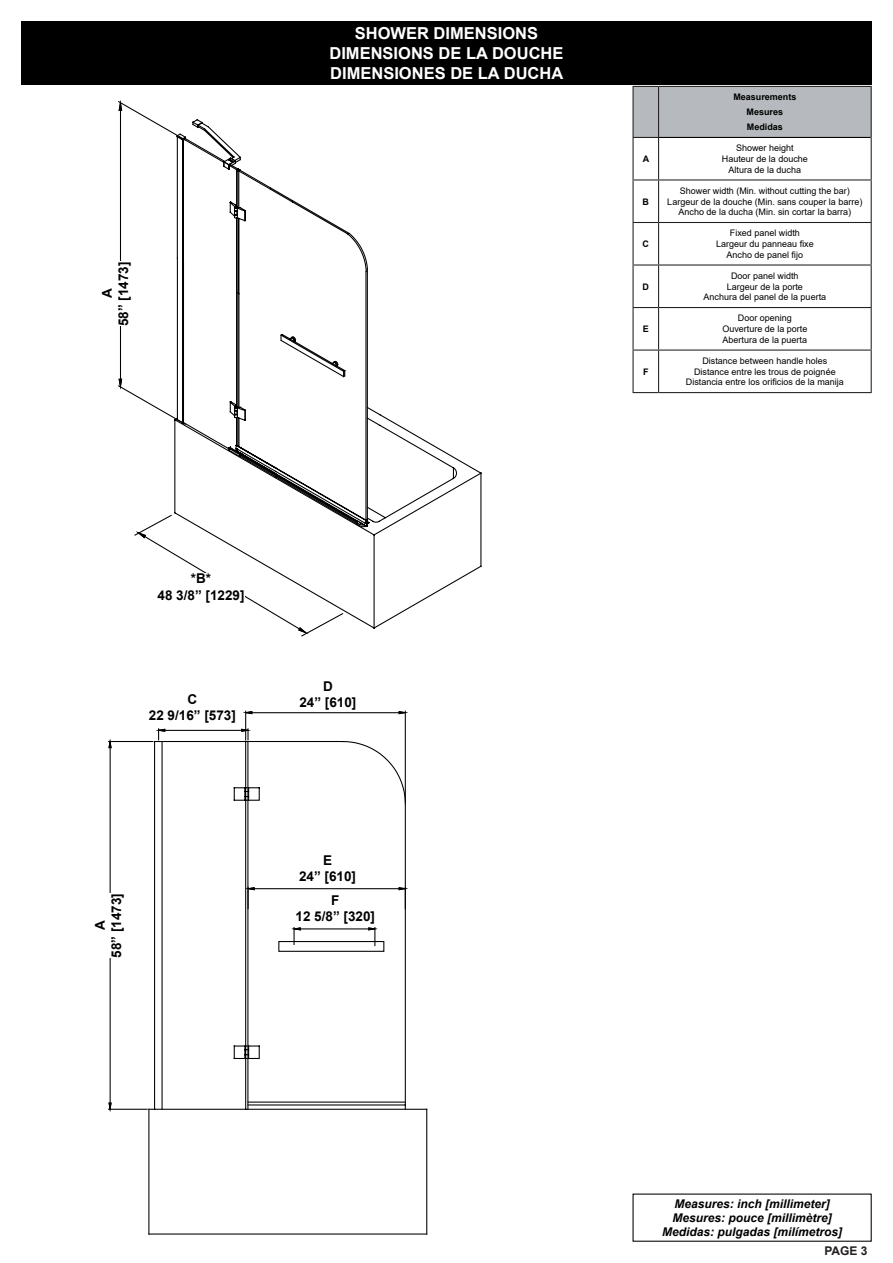
<style>
.page{position:relative;width:893px;height:1263px;background:#fff}
.page>*{position:absolute;margin:0;border:0;box-sizing:border-box;transform-origin:0 0}
.t1{font:700 16.5px "Arial";color:#fff}
.t2{font:700 13.5px "Arial";color:#000}
.t3{font:italic 700 12px "Arial";color:#000}
.t4{font:700 12px "Arial";color:#231f20}
.t5{font:9px "Arial";color:#000}
.t6{font:700 9px "Arial";color:#000}
</style>
<div class="page">
<hr style="left:109px;top:1109px;width:38px;height:1px;background:#000">
<hr style="left:109px;top:741px;width:44px;height:1px;background:#000">
<hr style="left:110px;top:748px;width:1px;height:355px;background:#000">
<svg style="left:108px;top:1102px;width:4px;height:10px"></svg>
<svg style="left:108px;top:739px;width:4px;height:10px"></svg>
<svg style="left:148px;top:713px;width:280px;height:522px"></svg>
<hr style="left:405px;top:711px;width:1px;height:91px;background:#000">
<hr style="left:252px;top:712px;width:147px;height:1px;background:#000">
<svg style="left:240px;top:710px;width:13px;height:5px"></svg>
<svg style="left:398px;top:710px;width:13px;height:5px"></svg>
<svg style="left:148px;top:728px;width:263px;height:382px"></svg>
<hr style="left:426px;top:1109px;width:1px;height:125px;background:#000">
<hr style="left:405px;top:804px;width:1px;height:305px;background:#000">
<hr style="left:248px;top:1104px;width:157px;height:1px;background:#000">
<hr style="left:120px;top:110px;width:1px;height:269px;background:#000">
<svg style="left:118px;top:378px;width:55px;height:40px"></svg>
<svg style="left:118px;top:100px;width:55px;height:34px"></svg>
<svg style="left:134px;top:514px;width:182px;height:123px"></svg>
<div style="left:102px;top:261px;width:26px;height:65px;background:#fff"></div>
<div style="left:299px;top:855px;width:57px;height:26px;background:#fff"></div>
<div style="left:296px;top:895px;width:79px;height:26px;background:#fff"></div>
<div style="left:95px;top:893px;width:26px;height:65px;background:#fff"></div>
<hr style="left:658px;top:138px;width:1px;height:41px;background:#231f20">
<hr style="left:658px;top:180px;width:1px;height:42px;background:#231f20">
<hr style="left:658px;top:223px;width:1px;height:41px;background:#231f20">
<hr style="left:658px;top:266px;width:1px;height:41px;background:#231f20">
<hr style="left:658px;top:308px;width:1px;height:41px;background:#231f20">
<hr style="left:658px;top:351px;width:1px;height:41px;background:#231f20">
<hr style="left:659px;top:86px;width:213px;height:1px;background:#231f20">
<hr style="left:871px;top:87px;width:1px;height:50px;background:#231f20">
<div style="left:632px;top:86px;width:239px;height:52px;background:#b6b9bd"></div>
<hr style="left:632px;top:138px;width:2px;height:41px;background:#231f20">
<hr style="left:871px;top:137px;width:1px;height:42px;background:#231f20">
<svg style="left:632px;top:179px;width:27px;height:1px"></svg>
<hr style="left:632px;top:180px;width:2px;height:42px;background:#231f20">
<hr style="left:659px;top:179px;width:213px;height:1px;background:#231f20">
<hr style="left:871px;top:180px;width:1px;height:42px;background:#231f20">
<svg style="left:632px;top:222px;width:27px;height:1px"></svg>
<hr style="left:632px;top:223px;width:2px;height:41px;background:#231f20">
<hr style="left:659px;top:222px;width:213px;height:1px;background:#231f20">
<hr style="left:871px;top:223px;width:1px;height:41px;background:#231f20">
<hr style="left:632px;top:264px;width:27px;height:2px;background:#231f20">
<hr style="left:632px;top:266px;width:2px;height:41px;background:#231f20">
<hr style="left:659px;top:264px;width:213px;height:2px;background:#231f20">
<hr style="left:871px;top:266px;width:1px;height:41px;background:#231f20">
<svg style="left:632px;top:307px;width:27px;height:1px"></svg>
<hr style="left:632px;top:308px;width:2px;height:41px;background:#231f20">
<hr style="left:659px;top:307px;width:213px;height:1px;background:#231f20">
<hr style="left:871px;top:308px;width:1px;height:41px;background:#231f20">
<hr style="left:632px;top:349px;width:27px;height:2px;background:#231f20">
<hr style="left:632px;top:351px;width:2px;height:41px;background:#231f20">
<hr style="left:659px;top:349px;width:213px;height:2px;background:#231f20">
<hr style="left:871px;top:351px;width:1px;height:41px;background:#231f20">
<svg style="left:632px;top:392px;width:27px;height:1px"></svg>
<hr style="left:659px;top:392px;width:213px;height:1px;background:#231f20">
<hr style="left:659px;top:137px;width:212px;height:1px;background:#000">
<div style="left:158px;top:573px;width:87px;height:27px;background:#fff"></div>
<div style="left:21px;top:21px;width:851px;height:64px;background:#000"></div>
<div style="left:149px;top:694px;width:87px;height:26px;background:#fff"></div>
<svg style="left:173px;top:121px;width:309px;height:508px"></svg>
<p class="t2" style="left:114px;top:326px;width:66px;rotate:-90deg">58” [1473]</p>
<p class="t2" style="left:98px;top:298px;width:11px;rotate:-90deg">A</p>
<p class="t1" style="left:355px;top:22px;width:185px">SHOWER DIMENSIONS</p>
<p class="t1" style="left:329px;top:42px;width:236px">DIMENSIONS DE LA DOUCHE</p>
<p class="t1" style="left:330px;top:62px;width:235px">DIMENSIONES DE LA DUCHA</p>
<p class="t2" style="left:191px;top:569px;width:22px">*B*</p>
<p class="t2" style="left:158px;top:585px;width:89px">48 3/8” [1229]</p>
<p class="t2" style="left:187px;top:690px;width:11px">C</p>
<p class="t2" style="left:149px;top:706px;width:89px">22 9/16” [573]</p>
<p class="t2" style="left:323px;top:677px;width:11px">D</p>
<p class="t2" style="left:299px;top:693px;width:59px">24” [610]</p>
<p class="t2" style="left:107px;top:958px;width:66px;rotate:-90deg">58” [1473]</p>
<p class="t2" style="left:91px;top:930px;width:11px;rotate:-90deg">A</p>
<p class="t2" style="left:323px;top:851px;width:11px">E</p>
<p class="t2" style="left:299px;top:867px;width:59px">24” [610]</p>
<p class="t2" style="left:331px;top:891px;width:10px">F</p>
<p class="t2" style="left:296px;top:907px;width:81px">12 5/8” [320]</p>
<p class="t6" style="left:643px;top:152px;width:8px">A</p>
<p class="t6" style="left:643px;top:195px;width:8px">B</p>
<p class="t6" style="left:643px;top:238px;width:8px">C</p>
<p class="t6" style="left:643px;top:280px;width:8px">D</p>
<p class="t6" style="left:643px;top:323px;width:8px">E</p>
<p class="t6" style="left:643px;top:365px;width:7px">F</p>
<p class="t6" style="left:733px;top:91px;width:65px">Measurements</p>
<p class="t6" style="left:747px;top:106px;width:38px">Mesures</p>
<p class="t6" style="left:747px;top:121px;width:38px">Medidas</p>
<p class="t5" style="left:736px;top:142px;width:59px">Shower height</p>
<p class="t5" style="left:722px;top:153px;width:88px">Hauteur de la douche</p>
<p class="t5" style="left:729px;top:163px;width:74px">Altura de la ducha</p>
<p class="t5" style="left:680px;top:184px;width:172px">Shower width (Min. without cutting the bar)</p>
<p class="t5" style="left:667px;top:195px;width:197px">Largeur de la douche (Min. sans couper la barre)</p>
<p class="t5" style="left:679px;top:206px;width:174px">Ancho de la ducha (Min. sin cortar la barra)</p>
<p class="t5" style="left:730px;top:227px;width:72px">Fixed panel width</p>
<p class="t5" style="left:716px;top:238px;width:99px">Largeur du panneau fixe</p>
<p class="t5" style="left:727px;top:248px;width:78px">Ancho de panel fijo</p>
<p class="t5" style="left:731px;top:269px;width:69px">Door panel width</p>
<p class="t5" style="left:727px;top:280px;width:78px">Largeur de la porte</p>
<p class="t5" style="left:704px;top:291px;width:124px">Anchura del panel de la puerta</p>
<p class="t5" style="left:738px;top:312px;width:56px">Door opening</p>
<p class="t5" style="left:722px;top:323px;width:87px">Ouverture de la porte</p>
<p class="t5" style="left:723px;top:333px;width:86px">Abertura de la puerta</p>
<p class="t5" style="left:702px;top:354px;width:127px">Distance between handle holes</p>
<p class="t5" style="left:694px;top:365px;width:143px">Distance entre les trous de poignée</p>
<p class="t5" style="left:686px;top:376px;width:160px">Distancia entre los orificios de la manija</p>
<p class="t3" style="left:674px;top:1195px;width:157px">Measures: inch [millimeter]</p>
<p class="t3" style="left:672px;top:1210px;width:161px">Mesures: pouce [millimètre]</p>
<p class="t3" style="left:662px;top:1224px;width:182px">Medidas: pulgadas [milímetros]</p>
<h3 class="t4" style="left:824px;top:1242px;width:45px">PAGE 3</h3>
</div>
